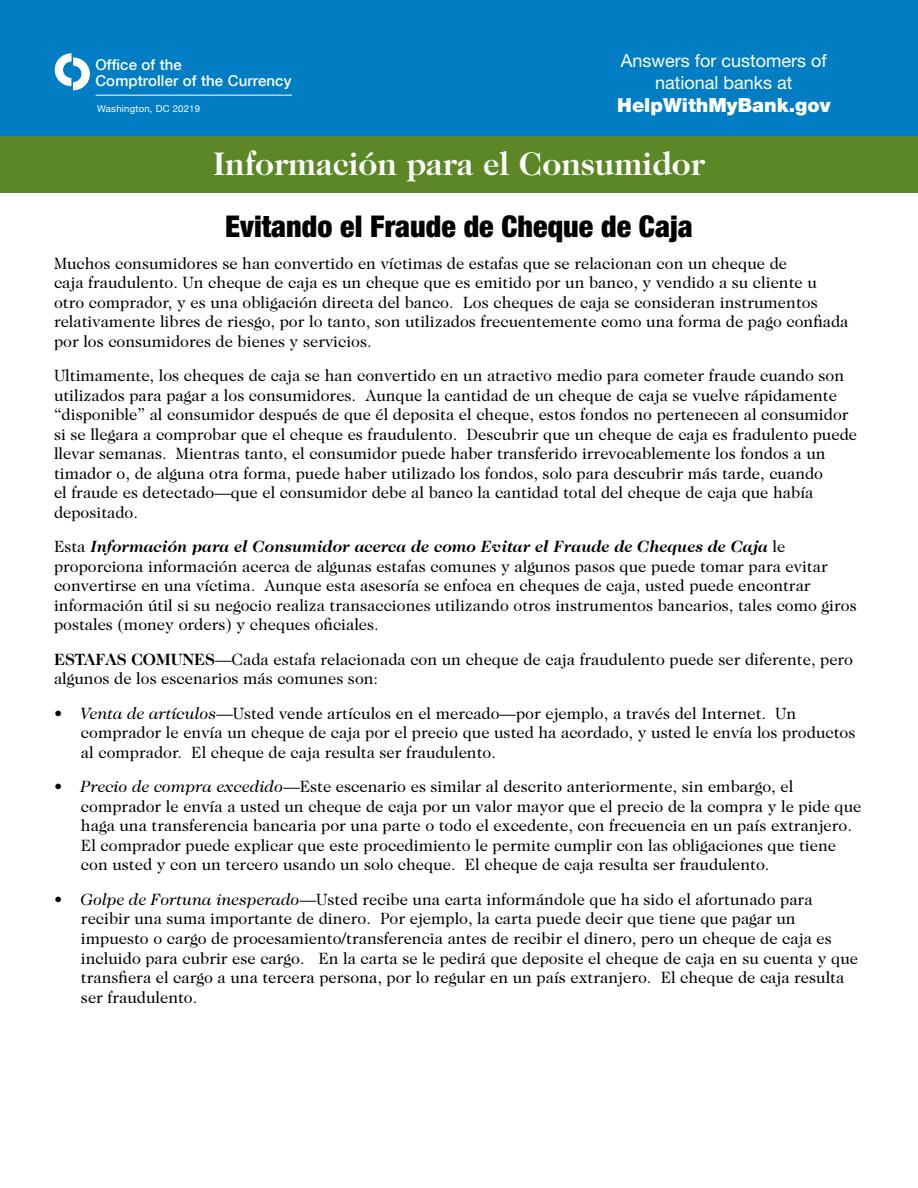
<style>
.page{position:relative;width:918px;height:1188px;background:#fff}
.page>*{position:absolute;margin:0;border:0;box-sizing:border-box;transform-origin:0 0}
.t1{font:700 33px "Caslon 224 Std";color:#fff}
.t2{font:900 condensed 30px "Helvetica Neue LT Std";color:#000}
.t3{font:900 19.5px "Helvetica Neue LT Std";color:#fff}
.t4{font:18px/21.6px "Helvetica Neue LT Std";color:#fff;text-align:center}
.t5{font:16.5px/19.5px "Caslon 224 Std";color:#000}
.t6{font:500 15px/15.6px "Helvetica Neue";letter-spacing:.01em;color:#fff}
.t7{font:9.6px "Helvetica Neue";letter-spacing:.025em;color:#fff}
.s1{font-weight:700;font-style:italic}
.s2{font-weight:700}
.s3{font-style:italic}
</style>
<div class="page">
<div style="left:0;top:0;width:918px;height:136px;background:#007dc3"></div>
<div style="left:0;top:136px;width:918px;height:57px;background:#5c8727"></div>
<hr style="left:96px;top:95px;width:196px;height:1px;background:#fff">
<svg style="left:55px;top:53px;width:35px;height:37px"></svg>
<p class="t6" style="left:95px;top:56px;width:198px">Office of the<br>Comptroller of the Currency</p>
<p class="t7" style="left:97px;top:101px;width:104px">Washington, DC 20219</p>
<p class="t4" style="left:621px;top:50px;width:207px">Answers for customers of national banks at</p>
<p class="t3" style="left:617px;top:94px;width:215px">HelpWithMyBank.gov</p>
<h1 class="t1" style="left:213px;top:144px;width:493px">Información para el Consumidor</h1>
<h2 class="t2" style="left:225px;top:208px;width:469px">Evitando el Fraude de Cheque de Caja</h2>
<p class="t5" style="left:54px;top:253px;width:796px">Muchos consumidores se han convertido en víctimas de estafas que se relacionan con un cheque de<br>caja fraudulento. Un cheque de caja es un cheque que es emitido por un banco, y vendido a su cliente u otro comprador, y es una obligación directa del banco. Los cheques de caja se consideran instrumentos relativamente libres de riesgo, por lo tanto, son utilizados frecuentemente como una forma de pago confiada por los consumidores de bienes y servicios.</p>
<p class="t5" style="left:54px;top:366px;width:805px">Ultimamente, los cheques de caja se han convertido en un atractivo medio para cometer fraude cuando son utilizados para pagar a los consumidores. Aunque la cantidad de un cheque de caja se vuelve rápidamente “disponible” al consumidor después de que él deposita el cheque, estos fondos no pertenecen al consumidor si se llegara a comprobar que el cheque es fraudulento. Descubrir que un cheque de caja es fradulento puede llevar semanas. Mientras tanto, el consumidor puede haber transferido irrevocablemente los fondos a un timador o, de alguna otra forma, puede haber utilizado los fondos, solo para descubrir más tarde, cuando<br>el fraude es detectado—que el consumidor debe al banco la cantidad total del cheque de caja que había depositado.</p>
<p class="t5" style="left:54px;top:537px;width:804px">Esta <span class="s1">Información para el Consumidor acerca de como Evitar el Fraude de Cheques de Caja</span> le proporciona información acerca de algunas estafas comunes y algunos pasos que puede tomar para evitar convertirse en una víctima. Aunque esta asesoría se enfoca en cheques de caja, usted puede encontrar información útil si su negocio realiza transacciones utilizando otros instrumentos bancarios, tales como giros postales (money orders) y cheques oficiales.</p>
<p class="t5" style="left:54px;top:649px;width:801px"><span class="s2">ESTAFAS COMUNES</span>—Cada estafa relacionada con un cheque de caja fraudulento puede ser diferente, pero algunos de los escenarios más comunes son:</p>
<p class="t5" style="left:81px;top:703px;width:776px;text-indent:-27px">• <span class="s3">Venta de artículos</span>—Usted vende artículos en el mercado—por ejemplo, a través del Internet. Un comprador le envía un cheque de caja por el precio que usted ha acordado, y usted le envía los productos al comprador. El cheque de caja resulta ser fraudulento.</p>
<p class="t5" style="left:81px;top:777px;width:782px;text-indent:-27px">• <span class="s3">Precio de compra excedido</span>—Este escenario es similar al descrito anteriormente, sin embargo, el comprador le envía a usted un cheque de caja por un valor mayor que el precio de la compra y le pide que haga una transferencia bancaria por una parte o todo el excedente, con frecuencia en un país extranjero.<br>El comprador puede explicar que este procedimiento le permite cumplir con las obligaciones que tiene con usted y con un tercero usando un solo cheque. El cheque de caja resulta ser fraudulento.</p>
<p class="t5" style="left:81px;top:889px;width:779px;text-indent:-27px">• <span class="s3">Golpe de Fortuna inesperado</span>—Usted recibe una carta informándole que ha sido el afortunado para recibir una suma importante de dinero. Por ejemplo, la carta puede decir que tiene que pagar un impuesto o cargo de procesamiento/transferencia antes de recibir el dinero, pero un cheque de caja es incluido para cubrir ese cargo. En la carta se le pedirá que deposite el cheque de caja en su cuenta y que transfiera el cargo a una tercera persona, por lo regular en un país extranjero. El cheque de caja resulta ser fraudulento.</p>
</div>
